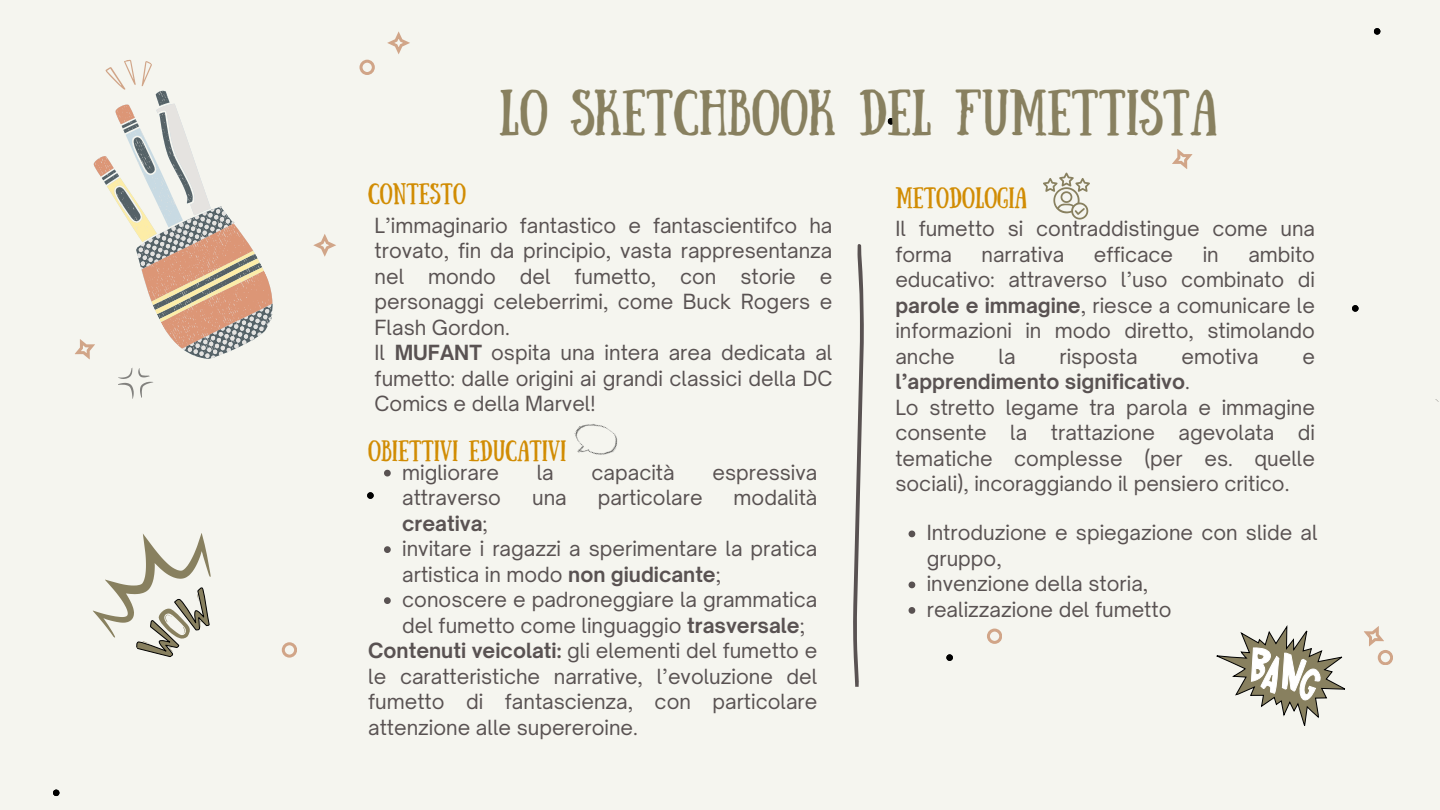
<style>
.page{position:relative;width:1440px;height:810px;background:#f5f5ef}
.page>*{position:absolute;margin:0;border:0;box-sizing:border-box;transform-origin:0 0}
.t1{font:46px "Sunday";color:#88805f}
.t2{font:21px "Sunday";color:#d18c03}
.t3{font:20px/25.5px "Open Sauce One";color:#595252;text-align:justify}
.t4{font:700 20px "Open Sauce One";color:#595252}
.s1{font-weight:700}
.s2{font-weight:400}
</style>
<div class="page">
<svg style="left:359px;top:60px;width:15px;height:15px"></svg>
<svg style="left:282px;top:642px;width:15px;height:15px"></svg>
<svg style="left:367px;top:492px;width:7px;height:7px"></svg>
<svg style="left:888px;top:118px;width:6px;height:7px"></svg>
<svg style="left:946px;top:654px;width:7px;height:7px"></svg>
<svg style="left:1374px;top:28px;width:6px;height:7px"></svg>
<svg style="left:53px;top:790px;width:6px;height:6px"></svg>
<svg style="left:1352px;top:305px;width:7px;height:7px"></svg>
<svg style="left:987px;top:629px;width:15px;height:15px"></svg>
<svg style="left:1172px;top:149px;width:21px;height:20px"></svg>
<svg style="left:313px;top:234px;width:23px;height:23px"></svg>
<svg style="left:387px;top:31px;width:23px;height:23px"></svg>
<svg style="left:105px;top:59px;width:47px;height:23px"></svg>
<svg style="left:75px;top:82px;width:198px;height:278px"></svg>
<img style="left:574px;top:424px;width:44px;height:31px">
<svg style="left:118px;top:367px;width:36px;height:32px"></svg>
<svg style="left:853px;top:244px;width:11px;height:443px"></svg>
<svg style="left:93px;top:533px;width:118px;height:124px"></svg>
<svg style="left:1216px;top:625px;width:177px;height:101px"></svg>
<svg style="left:384px;top:470px;width:7px;height:6px"></svg>
<svg style="left:384px;top:546px;width:7px;height:7px"></svg>
<svg style="left:384px;top:597px;width:7px;height:7px"></svg>
<svg style="left:909px;top:531px;width:6px;height:6px"></svg>
<svg style="left:909px;top:582px;width:6px;height:6px"></svg>
<svg style="left:909px;top:607px;width:6px;height:7px"></svg>
<svg style="left:1043px;top:173px;width:47px;height:47px"></svg>
<p class="t1" style="left:499px;top:80px;width:720px">LO SKETCHBOOK DEL FUMETTISTA</p>
<p class="t2" style="left:368px;top:179px;width:99px">CONTESTO</p>
<h1 class="t2" style="left:895px;top:183px;width:133px">METODOLOGIA</h1>
<p class="t3" style="left:375px;top:212px;width:459px">L’immaginario fantastico e fantascientifco ha trovato, fin da principio, vasta rappresentanza nel mondo del fumetto, con storie e personaggi celeberrimi, come Buck Rogers e Flash Gordon.</p>
<p class="t3" style="left:375px;top:340px;width:459px">Il <span class="s1">MUFANT</span> ospita una intera area dedicata al fumetto: dalle origini ai grandi classici della DC Comics e della Marvel!</p>
<p class="t2" style="left:368px;top:436px;width:200px">OBIETTIVI EDUCATIVI</p>
<h2 class="t3" style="left:402px;top:459px;width:98px">migliorare</h2>
<h2 class="t3" style="left:537px;top:459px;width:19px">la</h2>
<h2 class="t3" style="left:592px;top:459px;width:85px">capacità</h2>
<h2 class="t3" style="left:712px;top:459px;width:106px">espressiva</h2>
<h2 class="t3" style="left:402px;top:485px;width:100px">attraverso</h2>
<h2 class="t3" style="left:532px;top:485px;width:36px">una</h2>
<h2 class="t3" style="left:598px;top:485px;width:106px">particolare</h2>
<h2 class="t3" style="left:734px;top:485px;width:85px">modalità</h2>
<h2 class="t4" style="left:402px;top:510px;width:87px">creativa<span class="s2">;</span></h2>
<p class="t3" style="left:402px;top:536px;width:417px">invitare i ragazzi a sperimentare la pratica artistica in modo <span class="s1">non giudicante</span>;</p>
<p class="t3" style="left:402px;top:587px;width:417px">conoscere e padroneggiare la grammatica del fumetto come linguaggio <span class="s1">trasversale</span>;</p>
<p class="t3" style="left:368px;top:638px;width:451px"><span class="s1">Contenuti veicolati:</span> gli elementi del fumetto e le caratteristiche narrative, l’evoluzione del fumetto di fantascienza, con particolare attenzione alle supereroine.</p>
<h2 class="t3" style="left:895px;top:216px;width:421px">Il fumetto si contraddistingue come una forma</h2>
<h2 class="t3" style="left:895px;top:241px;width:421px;text-indent:353px">ambito educativo: attraverso l’uso combinato di <span class="s1">parole e immagine</span>, riesce a comunicare le informazioni in modo diretto, stimolando anche</h2>
<h2 class="t3" style="left:982px;top:241px;width:84px">narrativa</h2>
<h2 class="t3" style="left:1094px;top:241px;width:81px">efficace</h2>
<h2 class="t3" style="left:1203px;top:241px;width:18px">in</h2>
<h2 class="t3" style="left:998px;top:343px;width:19px">la</h2>
<h2 class="t3" style="left:1059px;top:343px;width:80px">risposta</h2>
<h2 class="t3" style="left:1182px;top:343px;width:78px">emotiva</h2>
<h2 class="t3" style="left:1302px;top:343px;width:14px">e</h2>
<h2 class="t4" style="left:895px;top:369px;width:296px">l’apprendimento significativo<span class="s2">.</span></h2>
<p class="t3" style="left:895px;top:394px;width:421px">Lo stretto legame tra parola e immagine consente la trattazione agevolata di tematiche complesse (per es. quelle sociali), incoraggiando il pensiero critico.</p>
<p class="t3" style="left:927px;top:520px;width:392px">Introduzione e spiegazione con slide al gruppo,</p>
<p class="t3" style="left:927px;top:571px;width:223px">invenzione della storia,</p>
<p class="t3" style="left:927px;top:596px;width:246px">realizzazione del fumetto</p>
</div>
